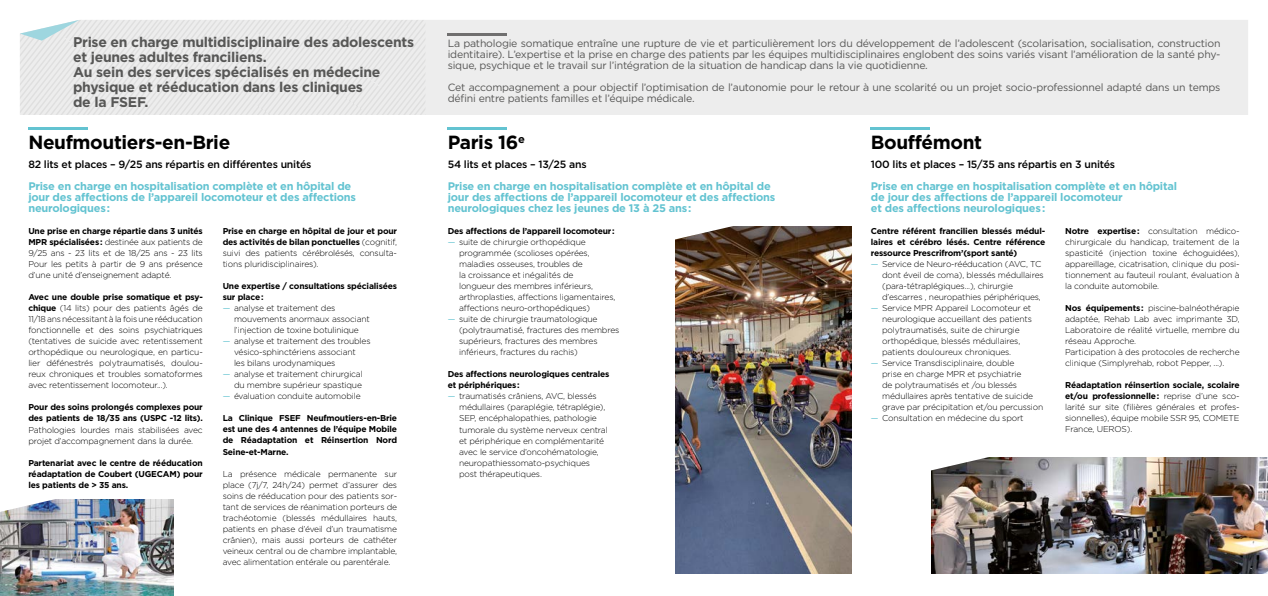
<style>
.page{position:relative;width:1268px;height:596px;background:#fff}
.page>*{position:absolute;margin:0;border:0;box-sizing:border-box;transform-origin:0 0}
.t1{font:700 19px "Gotham";letter-spacing:-.02em;color:#000}
.t2{font:700 14px/15px "Gotham";letter-spacing:-.02em;color:#575756}
.t3{font:700 11px/11px "Gotham";letter-spacing:-.02em;color:#63c3d1}
.t4{font:10.5px/11px "Gotham";letter-spacing:-.02em;color:#575756;text-align:justify}
.t5{font:500 10.5px "Gotham";letter-spacing:-.02em;color:#000}
.t6{font:300 8.5px/11px "Gotham";letter-spacing:-.02em;color:#000}
.t7{font:700 8.5px/11px "Gotham";letter-spacing:-.02em;color:#000}
.s1{font-weight:400;color:#63c3d1}
.s2{font-weight:700}
</style>
<div class="page">
<img style="left:931px;top:457px;width:336px;height:116px">
<img style="left:675px;top:227px;width:175px;height:346px">
<div style="left:425px;top:20px;width:822px;height:95px;background:#ededed"></div>
<div style="left:20px;top:20px;width:405px;height:95px;background:#ebebeb"></div>
<svg style="left:20px;top:20px;width:59px;height:21px"></svg>
<svg style="left:931px;top:457px;width:68px;height:14px"></svg>
<img style="left:0;top:499px;width:173px;height:96px">
<svg style="left:0;top:499px;width:65px;height:12px"></svg>
<svg style="left:675px;top:226px;width:65px;height:15px"></svg>
<hr style="left:447px;top:33px;width:59px;height:3px;background:#706f6f">
<hr style="left:870px;top:127px;width:59px;height:3px;background:#63c3d1">
<hr style="left:28px;top:127px;width:59px;height:3px;background:#63c3d1">
<hr style="left:447px;top:127px;width:59px;height:3px;background:#63c3d1">
<h2 class="t2" style="left:73px;top:34px;width:342px">Prise en charge multidisciplinaire des adolescents et jeunes adultes franciliens.<br>Au sein des services spécialisés en médecine physique et rééducation dans les cliniques<br>de la FSEF.</h2>
<p class="t4" style="left:447px;top:38px;width:774px">La pathologie somatique entraîne une rupture de vie et particulièrement lors du développement de l’adolescent (scolarisation, socialisation, construction identitaire). L’expertise et la prise en charge des patients par les équipes multidisciplinaires englobent des soins variés visant l’amélioration de la santé phy&shy;sique, psychique et le travail sur l’intégration de la situation de handicap dans la vie quotidienne.</p>
<p class="t4" style="left:447px;top:82px;width:774px">Cet accompagnement a pour objectif l’optimisation de l’autonomie pour le retour à une scolarité ou un projet socio-professionnel adapté dans un temps défini entre patients familles et l’équipe médicale.</p>
<h1 class="t1" style="left:870px;top:130px;width:113px">Bouffémont</h1>
<p class="t5" style="left:870px;top:157px;width:246px">100 lits et places – 15/35 ans répartis en 3 unités</p>
<p class="t3" style="left:870px;top:181px;width:307px">Prise en charge en hospitalisation complète et en hôpital de jour des affections de l’appareil locomoteur<br>et des affections neurologiques :</p>
<p class="t7" style="left:870px;top:225px;width:176px;text-align:justify">Centre référent francilien blessés médul&shy;laires et cérébro lésés. Centre référence ressource Prescrifrom’(sport santé)</p>
<p class="t6" style="left:882px;top:258px;width:163px;text-indent:-11px"><span class="s1">—</span> Service de Neuro-rééducation (AVC, TC dont éveil de coma), blessés médullaires (para-tétraplégiques...), chirurgie d’escarres , neuropathies périphériques,</p>
<p class="t6" style="left:882px;top:302px;width:151px;text-indent:-11px"><span class="s1">—</span> Service MPR Appareil Locomoteur et neurologique accueillant des patients polytraumatisés, suite de chirurgie orthopédique, blessés médullaires, patients douloureux chroniques.</p>
<p class="t6" style="left:882px;top:357px;width:163px;text-indent:-11px"><span class="s1">—</span> Service Transdisciplinaire, double<br>prise en charge MPR et psychiatrie<br>de polytraumatisés et /ou blessés médullaires après tentative de suicide grave par précipitation et/ou percussion</p>
<p class="t6" style="left:870px;top:412px;width:154px"><span class="s1">—</span> Consultation en médecine du sport</p>
<h1 class="t1" style="left:28px;top:130px;width:203px">Neufmoutiers-en-Brie</h1>
<p class="t5" style="left:28px;top:157px;width:284px">82 lits et places – 9/25 ans répartis en différentes unités</p>
<p class="t3" style="left:28px;top:181px;width:329px">Prise en charge en hospitalisation complète et en hôpital de jour des affections de l’appareil locomoteur et des affections neurologiques :</p>
<p class="t6" style="left:28px;top:225px;width:176px;text-align:justify"><span class="s2">Une prise en charge répartie dans 3 unités MPR spécialisées :</span> destinée aux patients de 9/25 ans - 23 lits et de 18/25 ans - 23 lits Pour les petits à partir de 9 ans présence d’une unité d’enseignement adapté.</p>
<p class="t6" style="left:28px;top:291px;width:176px;text-align:justify"><span class="s2">Avec une double prise somatique et psy&shy;chique</span> (14 lits) pour des patients âgés de 11/18 ans nécessitant à la fois une rééducation fonctionnelle et des soins psychiatriques (tentatives de suicide avec retentissement orthopédique ou neurologique, en particu&shy;lier défénestrés polytraumatisés, doulou&shy;reux chroniques et troubles somatoformes avec retentissement locomoteur...).</p>
<p class="t7" style="left:28px;top:401px;width:176px">Pour des soins prolongés complexes pour des patients de 18/35 ans (USPC -12 lits).</p>
<p class="t6" style="left:28px;top:423px;width:176px">Pathologies lourdes mais stabilisées avec projet d’accompagnement dans la durée.</p>
<p class="t7" style="left:28px;top:456px;width:176px;text-align:justify">Partenariat avec le centre de rééducation réadaptation de Coubert (UGECAM) pour les patients de &gt; 35 ans.</p>
<h1 class="t1" style="left:447px;top:130px;width:79px">Paris 16<sup>e</sup></h1>
<p class="t5" style="left:447px;top:157px;width:140px">54 lits et places – 13/25 ans</p>
<p class="t3" style="left:447px;top:181px;width:329px">Prise en charge en hospitalisation complète et en hôpital de jour des affections de l’appareil locomoteur et des affections neurologiques chez les jeunes de 13 à 25 ans :</p>
<p class="t6" style="left:223px;top:225px;width:176px;text-align:justify"><span class="s2">Prise en charge en hôpital de jour et pour des activités de bilan ponctuelles</span> (cognitif, suivi des patients cérébrolésés, consulta&shy;tions pluridisciplinaires).</p>
<p class="t7" style="left:223px;top:280px;width:176px">Une expertise / consultations spécialisées sur place :</p>
<p class="t6" style="left:234px;top:302px;width:137px;text-indent:-11px"><span class="s1">—</span> analyse et traitement des mouvements anormaux associant l’injection de toxine botulinique</p>
<p class="t6" style="left:234px;top:335px;width:138px;text-indent:-11px"><span class="s1">—</span> analyse et traitement des troubles vésico-sphinctériens associant<br>les bilans urodynamiques</p>
<p class="t6" style="left:223px;top:368px;width:142px;text-align:right"><span class="s1">—</span> analyse et traitement chirurgical du membre supérieur spastique</p>
<p class="t6" style="left:223px;top:390px;width:139px"><span class="s1">—</span> évaluation conduite automobile</p>
<p class="t7" style="left:223px;top:412px;width:176px;text-align:justify">La Clinique FSEF Neufmoutiers-en-Brie est une des 4 antennes de l’équipe Mobile de Réadaptation et Réinsertion Nord Seine-et-Marne.</p>
<p class="t6" style="left:223px;top:467px;width:176px;text-align:justify">La présence médicale permanente sur place (7j/7, 24h/24) permet d’assurer des soins de rééducation pour des patients sor&shy;tant de services de réanimation porteurs de trachéotomie (blessés médullaires hauts, patients en phase d’éveil d’un traumatisme crânien), mais aussi porteurs de cathéter veineux central ou de chambre implantable, avec alimentation entérale ou parentérale.</p>
<p class="t7" style="left:447px;top:225px;width:168px">Des affections de l’appareil locomoteur :</p>
<p class="t6" style="left:459px;top:236px;width:158px;text-indent:-11px"><span class="s1">—</span> suite de chirurgie orthopédique programmée (scolioses opérées, maladies osseuses, troubles de<br>la croissance et inégalités de<br>longueur des membres inférieurs, arthroplasties, affections ligamentaires, affections neuro-orthopédiques)</p>
<p class="t6" style="left:459px;top:313px;width:162px;text-indent:-11px"><span class="s1">—</span> suite de chirurgie traumatologique (polytraumatisé, fractures des membres supérieurs, fractures des membres inférieurs, fractures du rachis)</p>
<p class="t7" style="left:447px;top:368px;width:163px">Des affections neurologiques centrales et périphériques :</p>
<p class="t6" style="left:459px;top:390px;width:150px;text-indent:-11px"><span class="s1">—</span> traumatisés crâniens, AVC, blessés médullaires (paraplégie, tétraplégie), SEP, encéphalopathies, pathologie tumorale du système nerveux central et périphérique en complémentarité avec le service d’oncohématologie, neuropathiessomato-psychiques post thérapeutiques.</p>
<p class="t6" style="left:1064px;top:225px;width:176px;text-align:justify"><span class="s2">Notre expertise :</span> consultation médico&shy;chirurgicale du handicap, traitement de la spasticité (injection toxine échoguidées), appareillage, cicatrisation, clinique du posi&shy;tionnement au fauteuil roulant, évaluation à la conduite automobile.</p>
<p class="t6" style="left:1064px;top:302px;width:176px"><span class="s2">Nos équipements :</span> piscine-balnéothérapie adaptée, Rehab Lab avec imprimante 3D, Laboratoire de réalité virtuelle, membre du réseau Approche.<br>Participation à des protocoles de recherche clinique (Simplyrehab, robot Pepper, ...).</p>
<p class="t6" style="left:1064px;top:379px;width:176px;text-align:justify"><span class="s2">Réadaptation réinsertion sociale, scolaire et/ou professionnelle :</span> reprise d’une sco&shy;larité sur site (filières générales et profes&shy;sionnelles), équipe mobile SSR 95, COMETE France, UEROS).</p>
</div>
